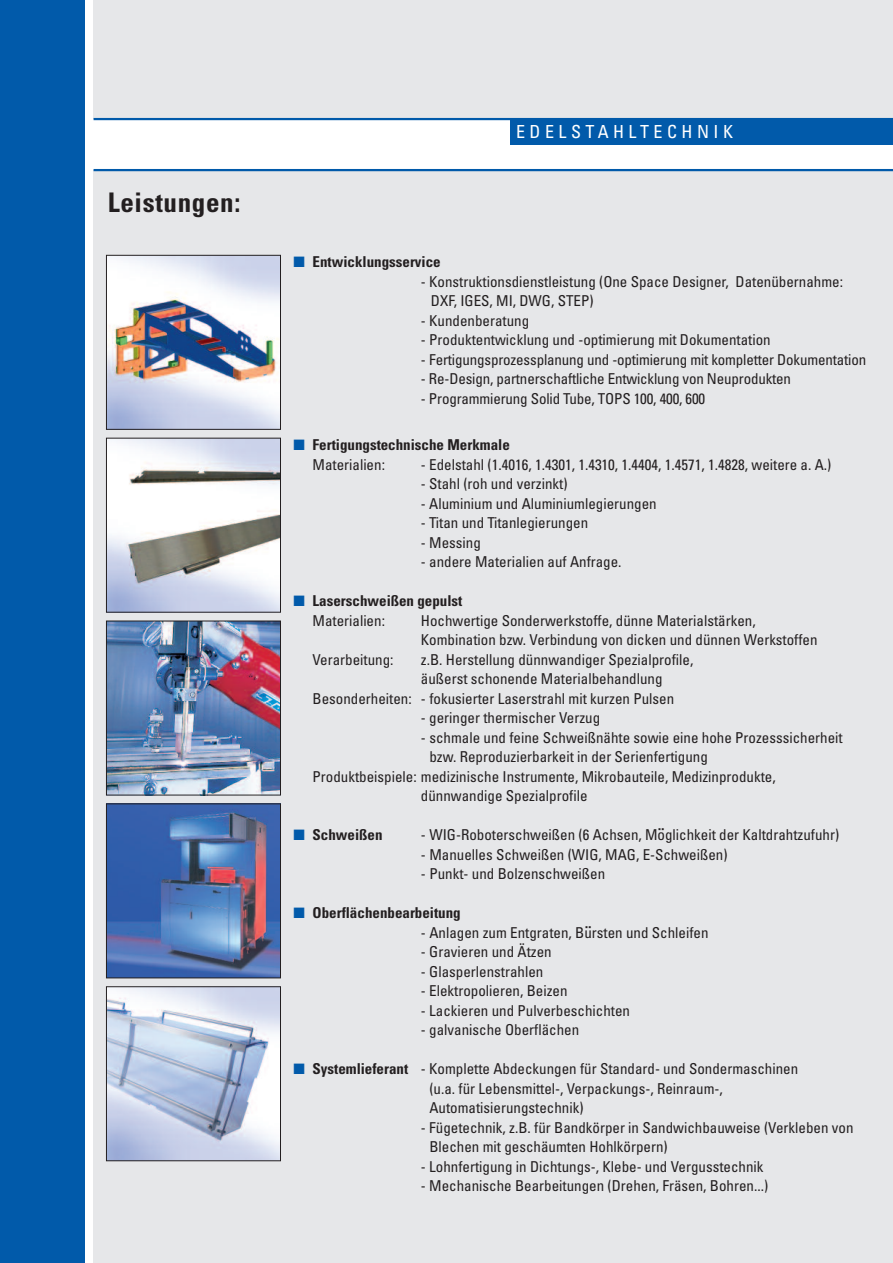
<style>
.page{position:relative;width:893px;height:1263px;background:#fff}
.page>*{position:absolute;margin:0;border:0;box-sizing:border-box;transform-origin:0 0}
.t1{font:700 condensed 27px "Univers";letter-spacing:.025em;color:#231f20}
.t2{font:condensed 18px "Univers";letter-spacing:.25em;color:#fff}
.t3{font:condensed 15px/19.5px "Univers";color:#231f20}
.t4{font:700 condensed 15px/19.5px "Univers";color:#231f20}
.s1{color:#015aaa}
.s2{font-weight:400}
.s3{font-family:"Hira Kaku Pro W6";font-stretch:normal}
.s4{font-weight:700}
</style>
<div class="page">
<div style="left:94px;top:0;width:799px;height:119px;background:#e6e7e9"></div>
<div style="left:94px;top:170px;width:799px;height:1093px;background:#e6e7e9"></div>
<div style="left:0;top:0;width:85px;height:1263px;background:#015aaa"></div>
<hr style="left:94px;top:118px;width:799px;height:2px;background:#015aaa">
<div style="left:510px;top:119px;width:383px;height:26px;background:#015aaa"></div>
<hr style="left:94px;top:169px;width:799px;height:2px;background:#015aaa">
<img style="left:108px;top:257px;width:171px;height:170px">
<div style="left:106px;top:255px;width:175px;height:174px;border:1px solid #231f20"></div>
<img style="left:108px;top:440px;width:171px;height:170px">
<div style="left:106px;top:438px;width:175px;height:174px;border:1px solid #231f20"></div>
<img style="left:108px;top:623px;width:171px;height:170px">
<div style="left:106px;top:621px;width:175px;height:174px;border:1px solid #231f20"></div>
<img style="left:108px;top:806px;width:171px;height:170px">
<div style="left:106px;top:804px;width:175px;height:174px;border:1px solid #231f20"></div>
<img style="left:108px;top:988px;width:171px;height:171px">
<div style="left:106px;top:986px;width:175px;height:175px;border:1px solid #231f20"></div>
<h1 class="t1" style="left:108px;top:193px;width:134px">Leistungen:</h1>
<p class="t2" style="left:516px;top:125px;width:218px">EDELSTAHLTECHNIK</p>
<p class="t4" style="left:293px;top:254px;width:149px"><span class="s1">■</span> Entwicklungsservice</p>
<p class="t3" style="left:431px;top:273px;width:413px;text-indent:-10px">- Konstruktionsdienstleistung (One Space Designer, Datenübernahme:<br>DXF, IGES, MI, DWG, STEP)</p>
<p class="t3" style="left:421px;top:312px;width:110px">- Kundenberatung</p>
<p class="t3" style="left:421px;top:332px;width:351px">- Produktentwicklung und -optimierung mit Dokumentation</p>
<p class="t3" style="left:421px;top:351px;width:447px">- Fertigungsprozessplanung und -optimierung mit kompletter Dokumentation</p>
<p class="t3" style="left:421px;top:371px;width:372px">- Re-Design, partnerschaftliche Entwicklung von Neuprodukten</p>
<p class="t3" style="left:421px;top:390px;width:286px">- Programmierung Solid Tube, TOPS 100, 400, 600</p>
<p class="t4" style="left:313px;top:436px;width:199px;text-indent:-19px"><span class="s1">■</span> Fertigungstechnische Merkmale<br><span class="s2">Materialien:</span></p>
<p class="t3" style="left:421px;top:456px;width:412px">- Edelstahl (1.4016, 1.4301, 1.4310, 1.4404, 1.4571, 1.4828, weitere a. A.)</p>
<p class="t3" style="left:421px;top:475px;width:148px">- Stahl (roh und verzinkt)</p>
<p class="t3" style="left:421px;top:495px;width:237px">- Aluminium und Aluminiumlegierungen</p>
<p class="t3" style="left:421px;top:514px;width:169px">- Titan und Titanlegierungen</p>
<p class="t3" style="left:421px;top:534px;width:61px">- Messing</p>
<p class="t3" style="left:421px;top:553px;width:202px">- andere Materialien auf Anfrage.</p>
<p class="t4" style="left:313px;top:592px;width:151px;text-indent:-19px"><span class="s1">■</span> Laserschweißen gepulst<br><span class="s2">Materialien:</span></p>
<p class="t3" style="left:421px;top:612px;width:398px">Hochwertige Sonderwerkstoffe, dünne Materialstärken,<br>Kombination bzw. Verbindung von dicken und dünnen Werkstoffen</p>
<p class="t3" style="left:313px;top:651px;width:83px">Verarbeitung:</p>
<p class="t3" style="left:421px;top:651px;width:274px">z.B. Herstellung dünnwandiger Spezialprofile,</p>
<p class="t3" style="left:421px;top:670px;width:243px">äußerst schonende Materialbehandlung</p>
<p class="t3" style="left:313px;top:690px;width:363px">Besonderheiten: - fokusierter Laserstrahl mit kurzen Pulsen</p>
<p class="t3" style="left:421px;top:709px;width:181px">- geringer thermischer Verzug</p>
<p class="t3" style="left:421px;top:729px;width:423px">- schmale und feine Schweißnähte sowie eine hohe Prozesssicherheit</p>
<p class="t3" style="left:429px;top:748px;width:280px">bzw. Reproduzierbarkeit in der Serienfertigung</p>
<p class="t3" style="left:313px;top:768px;width:465px">Produktbeispiele: medizinische Instrumente, Mikrobauteile, Medizinprodukte,</p>
<p class="t3" style="left:421px;top:787px;width:168px">dünnwandige Spezialprofile</p>
<p class="t4" style="left:293px;top:826px;width:91px"><span class="s1">■</span> Schweißen</p>
<p class="t3" style="left:421px;top:826px;width:420px">- WIG-Roboterschweißen (6 Achsen, Mo<span class="s3">̈</span>glichkeit der Kaltdrahtzufuhr)</p>
<p class="t3" style="left:421px;top:846px;width:308px">- Manuelles Schweißen (WIG, MAG, E-Schweißen)</p>
<p class="t3" style="left:421px;top:865px;width:186px">- Punkt- und Bolzenschweißen</p>
<p class="t4" style="left:293px;top:904px;width:169px"><span class="s1">■</span> Oberflächenbearbeitung</p>
<p class="t3" style="left:421px;top:924px;width:289px">- Anlagen zum Entgraten, Bu<span class="s3">̈</span>rsten und Schleifen</p>
<p class="t3" style="left:421px;top:943px;width:132px">- Gravieren und Ätzen</p>
<p class="t3" style="left:421px;top:963px;width:124px">- Glasperlenstrahlen</p>
<p class="t3" style="left:421px;top:982px;width:148px">- Elektropolieren, Beizen</p>
<p class="t3" style="left:421px;top:1002px;width:211px">- Lackieren und Pulverbeschichten</p>
<p class="t3" style="left:421px;top:1021px;width:160px">- galvanische Oberflächen</p>
<p class="t3" style="left:429px;top:1060px;width:370px;text-indent:-136px"><span class="s1">■</span> <span class="s4">Systemlieferant</span> - Komplette Abdeckungen für Standard- und Sondermaschinen (u.a. für Lebensmittel-, Verpackungs-, Reinraum-,<br>Automatisierungstechnik)</p>
<p class="t3" style="left:429px;top:1119px;width:425px;text-indent:-9px">- Fügetechnik, z.B. für Bandkörper in Sandwichbauweise (Verkleben von<br>Blechen mit geschäumten Hohlkörpern)</p>
<p class="t3" style="left:421px;top:1158px;width:344px">- Lohnfertigung in Dichtungs-, Klebe- und Vergusstechnik</p>
<p class="t3" style="left:421px;top:1177px;width:349px">- Mechanische Bearbeitungen (Drehen, Fräsen, Bohren...)</p>
</div>
